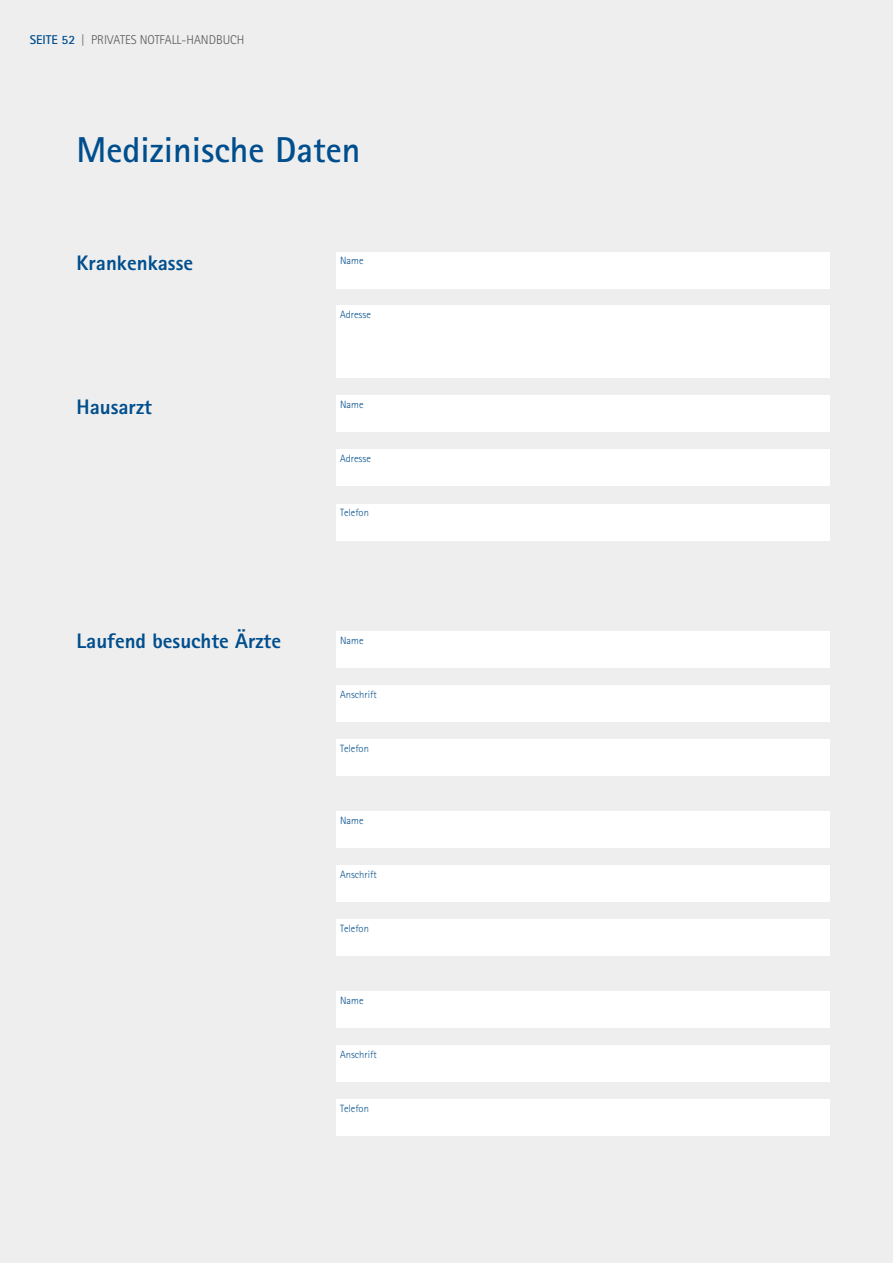
<style>
.page{position:relative;width:893px;height:1263px;background:#eee}
.page>*{position:absolute;margin:0;border:0;box-sizing:border-box;transform-origin:0 0}
.t1{font:700 36px "Rotis Sans Serif";color:#004e8d}
.t2{font:800 21px "Rotis Sans Serif";color:#004e8d}
.t3{font:300 12.75px "Rotis Sans Serif";color:#575756}
.t4{font:300 10.5px "Rotis Sans Serif";color:#004e8d}
.s1{font-weight:700;color:#004e8d}
</style>
<div class="page">
<div style="left:336px;top:252px;width:493px;height:36px;background:#fff"></div>
<div style="left:336px;top:631px;width:493px;height:36px;background:#fff"></div>
<div style="left:336px;top:811px;width:493px;height:36px;background:#fff"></div>
<div style="left:336px;top:991px;width:493px;height:37px;background:#fff"></div>
<div style="left:336px;top:685px;width:493px;height:36px;background:#fff"></div>
<div style="left:336px;top:865px;width:493px;height:36px;background:#fff"></div>
<div style="left:336px;top:1045px;width:493px;height:36px;background:#fff"></div>
<div style="left:336px;top:739px;width:493px;height:36px;background:#fff"></div>
<div style="left:336px;top:919px;width:493px;height:36px;background:#fff"></div>
<div style="left:336px;top:1099px;width:493px;height:37px;background:#fff"></div>
<div style="left:336px;top:396px;width:493px;height:36px;background:#fff"></div>
<div style="left:336px;top:305px;width:493px;height:73px;background:#fff"></div>
<div style="left:336px;top:449px;width:493px;height:37px;background:#fff"></div>
<div style="left:336px;top:504px;width:493px;height:37px;background:#fff"></div>
<p class="t3" style="left:30px;top:32px;width:214px"><span class="s1">SEITE 52</span> | Privates Notfall-Han dbuch</p>
<h1 class="t1" style="left:77px;top:127px;width:285px">Medizinische Daten</h1>
<h2 class="t2" style="left:77px;top:250px;width:118px">Krankenkasse</h2>
<h2 class="t2" style="left:77px;top:394px;width:77px">Hausarzt</h2>
<h2 class="t2" style="left:77px;top:628px;width:206px">Laufend besuchte Ärzte</h2>
<p class="t4" style="left:340px;top:255px;width:25px">Name</p>
<p class="t4" style="left:340px;top:308px;width:32px">Adresse</p>
<p class="t4" style="left:340px;top:399px;width:25px">Name</p>
<p class="t4" style="left:340px;top:452px;width:32px">Adresse</p>
<p class="t4" style="left:340px;top:507px;width:30px">Telefon</p>
<p class="t4" style="left:340px;top:634px;width:25px">Name</p>
<p class="t4" style="left:340px;top:688px;width:38px">Anschrift</p>
<p class="t4" style="left:340px;top:742px;width:30px">Telefon</p>
<p class="t4" style="left:340px;top:814px;width:25px">Name</p>
<p class="t4" style="left:340px;top:868px;width:38px">Anschrift</p>
<p class="t4" style="left:340px;top:922px;width:30px">Telefon</p>
<p class="t4" style="left:340px;top:994px;width:25px">Name</p>
<p class="t4" style="left:340px;top:1048px;width:38px">Anschrift</p>
<p class="t4" style="left:340px;top:1102px;width:30px">Telefon</p>
</div>
